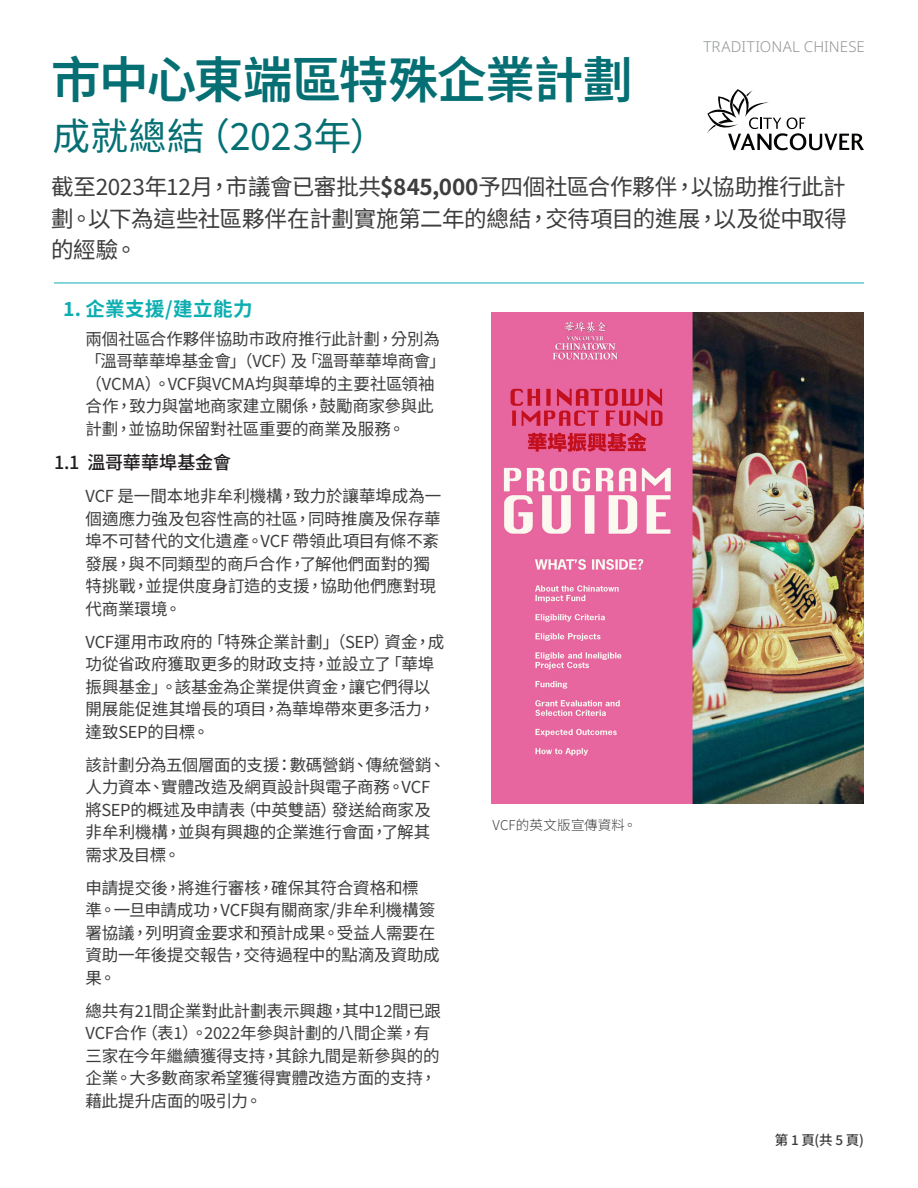
<style>
.page{position:relative;width:918px;height:1188px;background:#fff}
.page>*{position:absolute;margin:0;border:0;box-sizing:border-box;transform-origin:0 0}
.H1_-_Chinese_TC{font:100 49.5px "Noto Sans TC";letter-spacing:-.02em;color:#056f74}
.H2_-_Chinese_TC{font:100 37.5px "Noto Sans TC";letter-spacing:.015em;color:#056f74}
.H3_-_Chinese_TC{font:100 22.5px/31.5px "Noto Sans TC";letter-spacing:-.01em;color:#3e3e3f;text-align:justify}
.H4_-_Chinese_TC{font:100 19.5px "Noto Sans TC";letter-spacing:.025em;color:#0daeb2}
.H5_-_Chinese_TC{font:100 18px "Noto Sans TC";color:#231f20}
.Body_-_Chinese_TC{font:100 16.5px/22.5px "Noto Sans TC";letter-spacing:-.01em;color:#3e3e3f}
.t1{font:300 15px "Noto Sans";letter-spacing:.01em;color:#939598}
.Photo_Blurb_-_Chines{font:100 13.5px "Noto Sans TC";letter-spacing:.015em;color:#3e3e3f}
</style>
<div class="page">
<svg style="left:707px;top:89px;width:157px;height:61px"></svg>
<hr style="left:54px;top:283px;width:810px;height:1px;background:#0daeb2">
<img style="left:491px;top:312px;width:372px;height:491px">
<p class="t1" style="left:703px;top:36px;width:163px">TRADITIONAL CHINESE</p>
<p class="H1_-_Chinese_TC" style="left:51px;top:52px;width:583px">市中心東端區特殊企業計劃</p>
<p class="H2_-_Chinese_TC" style="left:52px;top:116px;width:336px">成就總結（2023年）</p>
<p class="H3_-_Chinese_TC" style="left:51px;top:172px;width:798px">截至2023年12月，市議會已審批共$845,000予四個社區合作夥伴，以協助推行此計劃。以下為這些社區夥伴在計劃實施第二年的總結，交待項目的進展，以及從中取得的經驗。</p>
<p class="H4_-_Chinese_TC" style="left:63px;top:298px;width:191px">1. 企業支援/建立能力</p>
<p class="Body_-_Chinese_TC" style="left:86px;top:328px;width:362px">兩個社區合作夥伴協助市政府推行此計劃，分別為「溫哥華華埠基金會」（VCF）及「溫哥華華埠商會」（VCMA）。VCF與VCMA均與華埠的主要社區領袖合作，致力與當地商家建立關係，鼓勵商家參與此計劃，並協助保留對社區重要的商業及服務。</p>
<p class="H5_-_Chinese_TC" style="left:54px;top:452px;width:179px">1.1 溫哥華華埠基金會</p>
<p class="Body_-_Chinese_TC" style="left:86px;top:485px;width:357px">VCF 是一間本地非牟利機構，致力於讓華埠成為一個適應力強及包容性高的社區，同時推廣及保存華埠不可替代的文化遺產。VCF 帶領此項目有條不紊發展，與不同類型的商戶合作，了解他們面對的獨特挑戰，並提供度身訂造的支援，協助他們應對現代商業環境。</p>
<p class="Body_-_Chinese_TC" style="left:86px;top:631px;width:360px">VCF運用市政府的「特殊企業計劃」（SEP）資金，成功從省政府獲取更多的財政支持，並設立了「華埠振興基金」。該基金為企業提供資金，讓它們得以開展能促進其增長的項目，為華埠帶來更多活力，達致SEP的目標。</p>
<p class="Body_-_Chinese_TC" style="left:86px;top:754px;width:362px">該計劃分為五個層面的支援：數碼營銷、傳統營銷、人力資本、實體改造及網頁設計與電子商務。VCF將SEP的概述及申請表（中英雙語）發送給商家及非牟利機構，並與有興趣的企業進行會面，了解其需求及目標。</p>
<p class="Body_-_Chinese_TC" style="left:86px;top:877px;width:356px">申請提交後，將進行審核，確保其符合資格和標<br>準。一旦申請成功，VCF與有關商家/非牟利機構簽署協議，列明資金要求和預計成果。受益人需要在資助一年後提交報告，交待過程中的點滴及資助成果。</p>
<p class="Body_-_Chinese_TC" style="left:86px;top:1000px;width:357px">總共有21間企業對此計劃表示興趣，其中12間已跟<br>VCF合作（表1）。2022年參與計劃的八間企業，有三家在今年繼續獲得支持，其餘九間是新參與的的企業。大多數商家希望獲得實體改造方面的支持，藉此提升店面的吸引力。</p>
<p class="Photo_Blurb_-_Chines" style="left:493px;top:817px;width:146px">VCF的英文版宣傳資料。</p>
<p class="Photo_Blurb_-_Chines" style="left:775px;top:1133px;width:91px">第 1 頁(共 5 頁)</p>
</div>
